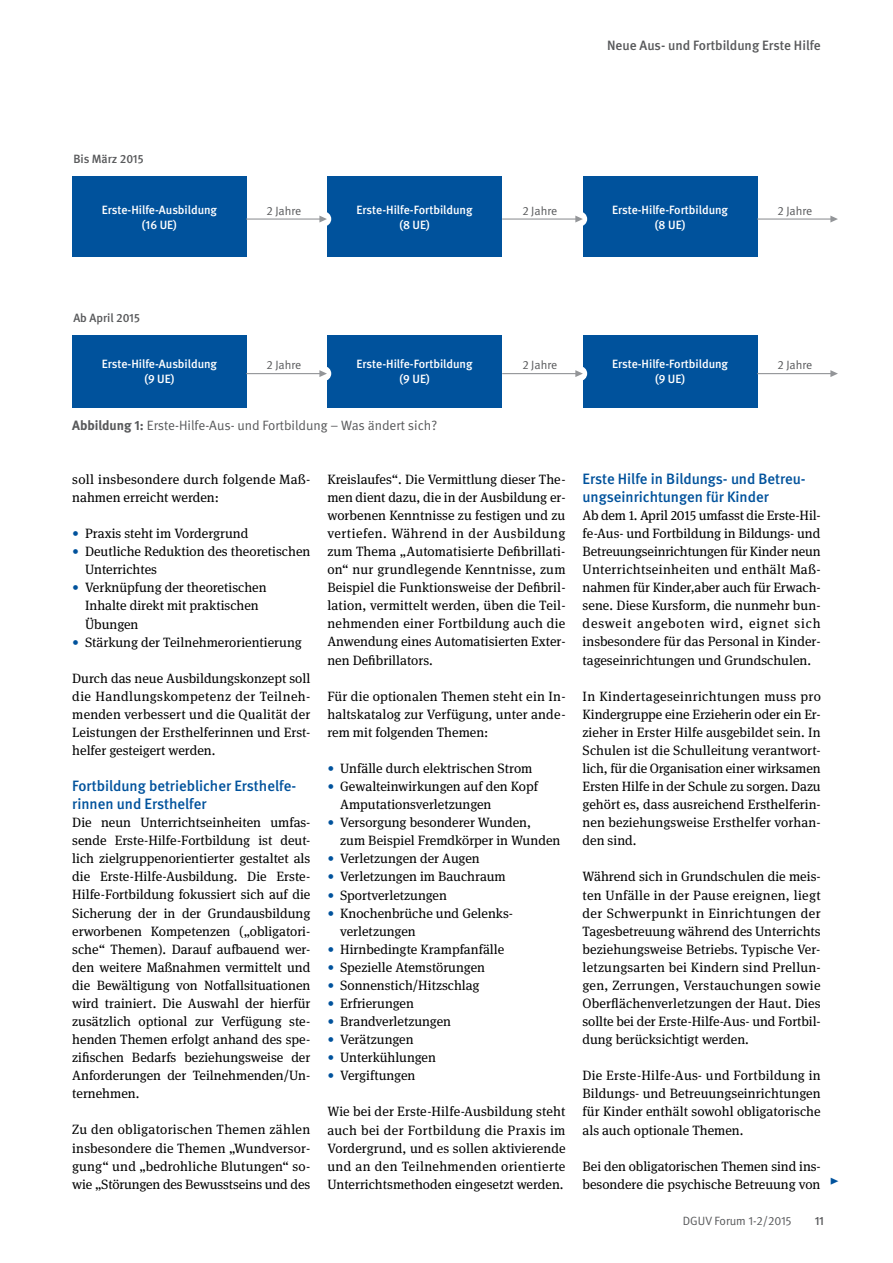
<style>
.page{position:relative;width:893px;height:1263px;background:#fff}
.page>*{position:absolute;margin:0;border:0;box-sizing:border-box;transform-origin:0 0}
.t1{font:19.5px "DGUV Meta Serif";color:#00529c}
.t2{font:500 15px/18px "DGUV Meta";color:#00529c}
.t3{font:13.5px/18.1px "DGUV Meta Serif";color:#000;text-align:justify}
.t4{font:13.5px "DGUV Meta";color:#58595b}
.t5{font:500 13.5px "DGUV Meta";color:#58595b}
.t6{font:500 12px/14.4px "DGUV Meta";color:#fff;text-align:center}
.t7{font:12px "DGUV Meta";color:#58595b}
.t8{font:500 12px "DGUV Meta";color:#58595b}
.s1{font-weight:700}
.s2{color:#00529c}
</style>
<div class="page">
<div style="left:72px;top:176px;width:175px;height:81px;background:#00529c"></div>
<div style="left:327px;top:176px;width:175px;height:81px;background:#00529c"></div>
<div style="left:583px;top:176px;width:174px;height:81px;background:#00529c"></div>
<div style="left:327px;top:335px;width:175px;height:72px;background:#00529c"></div>
<div style="left:583px;top:335px;width:174px;height:72px;background:#00529c"></div>
<div style="left:72px;top:335px;width:175px;height:72px;background:#00529c"></div>
<div style="left:316px;top:366px;width:15px;height:15px;background:#fff;border-radius:50%"></div>
<svg style="left:319px;top:370px;width:8px;height:7px"></svg>
<hr style="left:246px;top:373px;width:77px;height:1px;background:#939598">
<div style="left:572px;top:366px;width:15px;height:15px;background:#fff;border-radius:50%"></div>
<svg style="left:575px;top:370px;width:8px;height:7px"></svg>
<hr style="left:502px;top:373px;width:77px;height:1px;background:#939598">
<svg style="left:830px;top:370px;width:8px;height:7px"></svg>
<hr style="left:757px;top:373px;width:77px;height:1px;background:#939598">
<div style="left:316px;top:212px;width:15px;height:14px;background:#fff;border-radius:50%"></div>
<svg style="left:319px;top:216px;width:8px;height:6px"></svg>
<hr style="left:246px;top:218px;width:77px;height:2px;background:#939598">
<div style="left:572px;top:212px;width:15px;height:14px;background:#fff;border-radius:50%"></div>
<svg style="left:575px;top:216px;width:8px;height:6px"></svg>
<hr style="left:502px;top:218px;width:77px;height:2px;background:#939598">
<svg style="left:830px;top:216px;width:8px;height:6px"></svg>
<hr style="left:757px;top:218px;width:77px;height:2px;background:#939598">
<p class="t5" style="left:607px;top:38px;width:215px">Neue Aus- und Fortbildung Erste Hilfe</p>
<p class="t8" style="left:73px;top:152px;width:72px">Bis März 2015</p>
<p class="t6" style="left:102px;top:203px;width:117px">Erste-Hilfe-Ausbildung (16 UE)</p>
<p class="t6" style="left:357px;top:203px;width:117px">Erste-Hilfe-Fortbildung (8 UE)</p>
<p class="t6" style="left:612px;top:203px;width:117px">Erste-Hilfe-Fortbildung (8 UE)</p>
<p class="t7" style="left:266px;top:204px;width:36px">2 Jahre</p>
<p class="t7" style="left:522px;top:204px;width:36px">2 Jahre</p>
<p class="t7" style="left:777px;top:204px;width:36px">2 Jahre</p>
<p class="t8" style="left:73px;top:310px;width:68px">Ab April 2015</p>
<p class="t6" style="left:102px;top:357px;width:117px">Erste-Hilfe-Ausbildung (9 UE)</p>
<p class="t7" style="left:266px;top:358px;width:36px">2 Jahre</p>
<p class="t7" style="left:522px;top:358px;width:36px">2 Jahre</p>
<p class="t7" style="left:777px;top:358px;width:36px">2 Jahre</p>
<p class="t6" style="left:357px;top:357px;width:117px">Erste-Hilfe-Fortbildung (9 UE)</p>
<p class="t6" style="left:612px;top:357px;width:117px">Erste-Hilfe-Fortbildung (9 UE)</p>
<p class="t4" style="left:72px;top:417px;width:366px"><span class="s1">Abbildung 1:</span> Erste-Hilfe-Aus- und Fortbildung – Was ändert sich?</p>
<p class="t3" style="left:72px;top:470px;width:240px">soll insbesondere durch folgende Maß&shy;nahmen erreicht werden:</p>
<p class="t3" style="left:72px;top:525px;width:178px"><span class="s2">•</span> Praxis steht im Vordergrund</p>
<p class="t3" style="left:85px;top:543px;width:227px;text-indent:-13px"><span class="s2">•</span> Deutliche Reduktion des theoretischen<br>Unterrichtes</p>
<p class="t3" style="left:85px;top:579px;width:183px;text-align:left;text-indent:-13px"><span class="s2">•</span> Verknüpfung der theoretischen<br>Inhalte direkt mit praktischen<br>Übungen</p>
<p class="t3" style="left:72px;top:633px;width:231px"><span class="s2">•</span> Stärkung der Teilnehmerorientierung</p>
<p class="t3" style="left:72px;top:669px;width:240px">Durch das neue Ausbildungskonzept soll die Handlungskompetenz der Teilneh&shy;menden verbessert und die Qualität der Leistungen der Ersthelferinnen und Erst&shy;helfer gesteigert werden.</p>
<p class="t2" style="left:72px;top:777px;width:225px">Fortbildung betrieblicher Ersthelfe&shy;rinnen und Ersthelfer</p>
<p class="t3" style="left:72px;top:814px;width:240px">Die neun Unterrichtseinheiten umfas&shy;sende Erste-Hilfe-Fortbildung ist deut&shy;lich zielgruppenorientierter gestaltet als die Erste-Hilfe-Ausbildung. Die Erste-Hilfe-Fortbildung fokussiert sich auf die Sicherung der in der Grundausbildung erworbenen Kompetenzen („obligatori&shy;sche“ Themen). Darauf aufbauend wer&shy;den weitere Maßnahmen vermittelt und die Bewältigung von Notfallsituationen wird trainiert. Die Auswahl der hierfür zusätzlich optional zur Verfügung ste&shy;henden Themen erfolgt anhand des spe&shy;zifischen Bedarfs beziehungsweise der Anforderungen der Teilnehmenden/Un&shy;ternehmen.</p>
<p class="t3" style="left:72px;top:1121px;width:240px">Zu den obligatorischen Themen zählen insbesondere die Themen „Wundversor&shy;gung“ und „bedrohliche Blutungen“ so&shy;wie „Störungen des Bewusstseins und des</p>
<p class="t3" style="left:327px;top:470px;width:240px">Kreislaufes“. Die Vermittlung dieser The&shy;men dient dazu, die in der Ausbildung er&shy;worbenen Kenntnisse zu festigen und zu vertiefen. Während in der Ausbildung zum Thema „Automatisierte Defibrillati&shy;on“ nur grundlegende Kenntnisse, zum Beispiel die Funktionsweise der Defibril&shy;lation, vermittelt werden, üben die Teil&shy;nehmenden einer Fortbildung auch die Anwendung eines Automatisierten Exter&shy;nen Defibrillators.</p>
<p class="t3" style="left:327px;top:687px;width:240px">Für die optionalen Themen steht ein In&shy;haltskatalog zur Verfügung, unter ande&shy;rem mit folgenden Themen:</p>
<p class="t3" style="left:327px;top:759px;width:206px"><span class="s2">•</span> Unfälle durch elektrischen Strom</p>
<p class="t3" style="left:340px;top:777px;width:199px;text-indent:-13px"><span class="s2">•</span> Gewalteinwirkungen auf den Kopf<br>Amputationsverletzungen</p>
<p class="t3" style="left:340px;top:814px;width:222px;text-indent:-13px"><span class="s2">•</span> Versorgung besonderer Wunden,<br>zum Beispiel Fremdkörper in Wunden</p>
<p class="t3" style="left:327px;top:850px;width:154px"><span class="s2">•</span> Verletzungen der Augen</p>
<p class="t3" style="left:327px;top:868px;width:180px"><span class="s2">•</span> Verletzungen im Bauchraum</p>
<p class="t3" style="left:327px;top:886px;width:121px"><span class="s2">•</span> Sportverletzungen</p>
<p class="t3" style="left:340px;top:904px;width:174px;text-indent:-13px"><span class="s2">•</span> Knochenbrüche und Gelenks&shy;verletzungen</p>
<p class="t3" style="left:327px;top:940px;width:178px"><span class="s2">•</span> Hirnbedingte Krampfanfälle</p>
<p class="t3" style="left:327px;top:958px;width:159px"><span class="s2">•</span> Spezielle Atemstörungen</p>
<p class="t3" style="left:327px;top:976px;width:154px"><span class="s2">•</span> Sonnenstich/Hitzschlag</p>
<p class="t3" style="left:327px;top:994px;width:88px"><span class="s2">•</span> Erfrierungen</p>
<p class="t3" style="left:327px;top:1012px;width:125px"><span class="s2">•</span> Brandverletzungen</p>
<p class="t3" style="left:327px;top:1031px;width:88px"><span class="s2">•</span> Verätzungen</p>
<p class="t3" style="left:327px;top:1049px;width:110px"><span class="s2">•</span> Unterkühlungen</p>
<p class="t3" style="left:327px;top:1067px;width:90px"><span class="s2">•</span> Vergiftungen</p>
<p class="t3" style="left:327px;top:1103px;width:240px">Wie bei der Erste-Hilfe-Ausbildung steht auch bei der Fortbildung die Praxis im Vordergrund, und es sollen aktivierende und an den Teilnehmenden orientierte Unterrichtsmethoden eingesetzt werden.</p>
<p class="t2" style="left:583px;top:470px;width:225px">Erste Hilfe in Bildungs- und Betreu&shy;ungseinrichtungen für Kinder</p>
<p class="t3" style="left:583px;top:506px;width:240px">Ab dem 1. April 2015 umfasst die Erste-Hil&shy;fe-Aus- und Fortbildung in Bildungs- und Betreuungseinrichtungen für Kinder neun Unterrichtseinheiten und enthält Maß&shy;nahmen für Kinder,aber auch für Erwach&shy;sene. Diese Kursform, die nunmehr bun&shy;desweit angeboten wird, eignet sich insbesondere für das Personal in Kinder&shy;tageseinrichtungen und Grundschulen.</p>
<p class="t3" style="left:583px;top:687px;width:240px">In Kindertageseinrichtungen muss pro Kindergruppe eine Erzieherin oder ein Er&shy;zieher in Erster Hilfe ausgebildet sein. In Schulen ist die Schulleitung verantwort&shy;lich, für die Organisation einer wirksamen Ersten Hilfe in der Schule zu sorgen. Dazu gehört es, dass ausreichend Ersthelferin&shy;nen beziehungsweise Ersthelfer vorhan&shy;den sind.</p>
<p class="t3" style="left:583px;top:868px;width:240px">Während sich in Grundschulen die meis&shy;ten Unfälle in der Pause ereignen, liegt der Schwerpunkt in Einrichtungen der Tagesbetreuung während des Unterrichts beziehungsweise Betriebs. Typische Ver&shy;letzungsarten bei Kindern sind Prellun&shy;gen, Zerrungen, Verstauchungen sowie Oberflächenverletzungen der Haut. Dies sollte bei der Erste-Hilfe-Aus- und Fortbil&shy;dung berücksichtigt werden.</p>
<p class="t3" style="left:583px;top:1067px;width:240px">Die Erste-Hilfe-Aus- und Fortbildung in Bildungs- und Betreuungseinrichtungen für Kinder enthält sowohl obligatorische als auch optionale Themen.</p>
<p class="t3" style="left:583px;top:1157px;width:240px">Bei den obligatorischen Themen sind ins&shy;besondere die psychische Betreuung von</p>
<h1 class="t1" style="left:829px;top:1170px;width:12px">▸</h1>
<p class="t7" style="left:683px;top:1213px;width:110px">DGUV Forum 1-2/2015</p>
<p class="t8" style="left:815px;top:1213px;width:11px">11</p>
</div>
